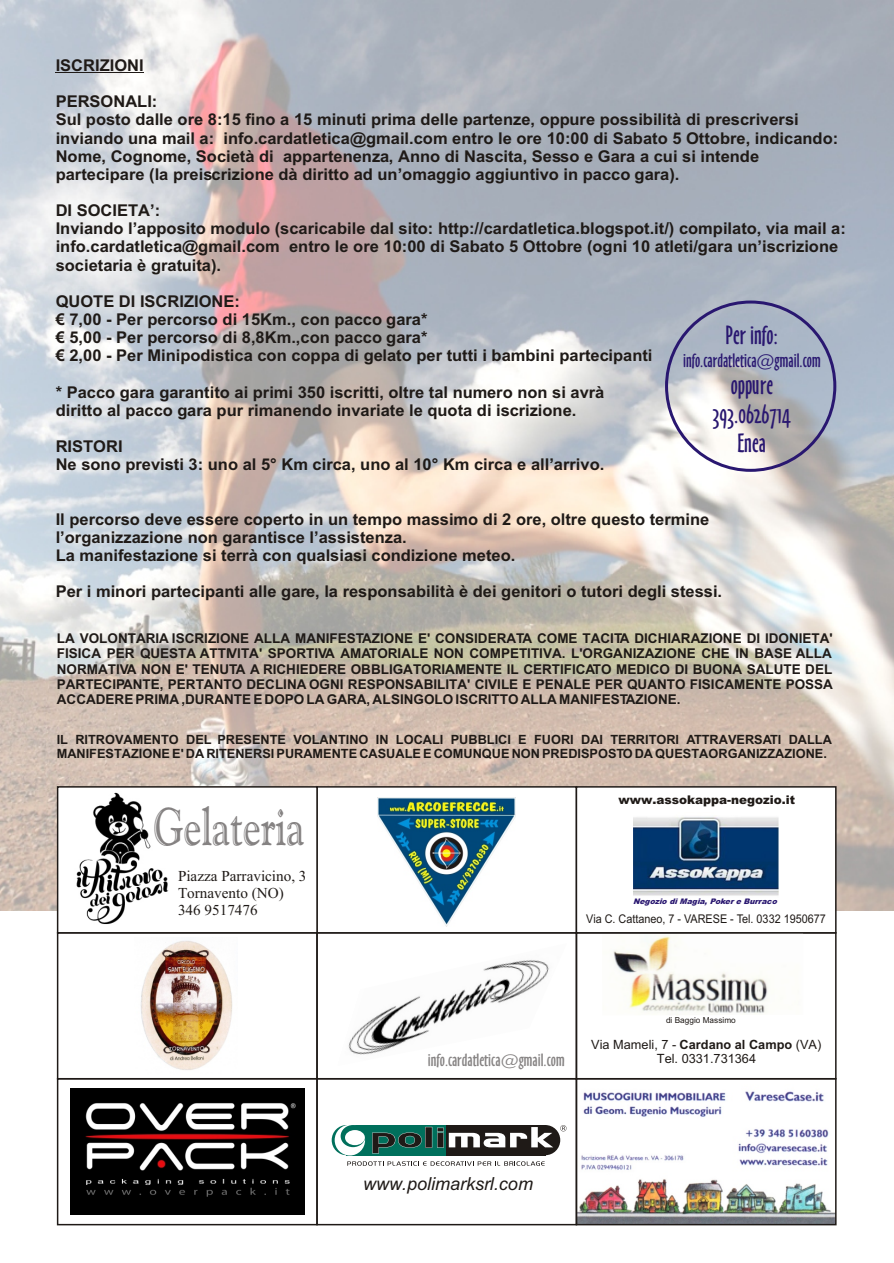
<style>
.page{position:relative;width:894px;height:1263px;background:#fff}
.page>*{position:absolute;margin:0;border:0;box-sizing:border-box;transform-origin:0 0}
.t1{font:52.8px "Goudy Handtooled BT";color:#858282;scale:.74 1}
.t2{font:24.6px/29.1px "Oz Handicraft BT";color:#291770;text-align:center}
.t3{font:18px "Oz Handicraft BT";color:#291770}
.t4{font:italic 18px "Arial";color:#1f1a17}
.t5{font:16.5px "Oz Handicraft BT";color:#858282;scale:1.09 1}
.t6{font:700 16.2px/18.1px "Arial";color:#1f1a17}
.t7{font:15.15px/16.8px "Times New Roman";color:#1f1a17}
.t8{font:700 13.5px/15.1px "Arial";color:#1f1a17;text-align:justify}
.t9{font:700 12.75px/14.2px "Arial";color:#1f1a17}
.t10{font:12.75px/14.2px "Arial";color:#1f1a17;text-align:center}
.t11{font:12px "Arial";color:#1f1a17;scale:.9 1}
.t12{font:900 12px "Arial";color:#1f1a17}
.t13{font:8.25px "Arial";color:#1f1a17}
.t14{font:italic 900 7.65px "Arial";color:#291770}
.s1{font-weight:700}
</style>
<div class="page">
<img style="left:579px;top:1091px;width:255px;height:131px">
<img style="left:0;top:0;width:893px;height:910px">
<hr style="left:56px;top:72px;width:88px;height:1px;background:#1f1a17">
<svg style="left:332px;top:1125px;width:30px;height:30px"></svg>
<div style="left:347px;top:1125px;width:99px;height:30px;background:#00705c"></div>
<div style="left:530px;top:1125px;width:30px;height:30px;background:#1f1a17;border-radius:50%"></div>
<div style="left:446px;top:1125px;width:99px;height:30px;background:#1f1a17"></div>
<svg style="left:372px;top:1127px;width:181px;height:26px"></svg>
<svg style="left:335px;top:1125px;width:30px;height:31px"></svg>
<svg style="left:341px;top:1125px;width:24px;height:22px"></svg>
<div style="left:345px;top:1130px;width:20px;height:15px;background:#fff;border-radius:50%"></div>
<svg style="left:347px;top:1161px;width:198px;height:5px"></svg>
<svg style="left:560px;top:1125px;width:6px;height:6px"></svg>
<div style="left:57px;top:932px;width:261px;height:147px;border:2px solid #1f1a17"></div>
<div style="left:576px;top:932px;width:261px;height:147px;border:2px solid #1f1a17"></div>
<div style="left:576px;top:1078px;width:261px;height:147px;border:2px solid #1f1a17"></div>
<div style="left:57px;top:1078px;width:261px;height:147px;border:2px solid #1f1a17"></div>
<div style="left:316px;top:1078px;width:261px;height:147px;border:2px solid #1f1a17"></div>
<img style="left:70px;top:1089px;width:235px;height:126px">
<img style="left:602px;top:934px;width:202px;height:81px">
<div style="left:316px;top:786px;width:261px;height:148px;background:#fff;border:2px solid #1f1a17"></div>
<div style="left:57px;top:786px;width:261px;height:148px;background:#fff;border:2px solid #1f1a17"></div>
<div style="left:576px;top:786px;width:261px;height:148px;background:#fff;border:2px solid #1f1a17"></div>
<img style="left:76px;top:792px;width:93px;height:132px">
<img style="left:140px;top:940px;width:93px;height:130px">
<img style="left:377px;top:798px;width:139px;height:129px">
<img style="left:633px;top:817px;width:145px;height:79px">
<img style="left:348px;top:960px;width:201px;height:95px">
<p class="t6" style="left:56px;top:58px;width:90px">ISCRIZIONI</p>
<p class="t6" style="left:56px;top:94px;width:784px">PERSONALI:<br>Sul posto dalle ore 8:15 fino a 15 minuti prima delle partenze, oppure possibilità di prescriversi inviando una mail a: info.cardatletica@gmail.com entro le ore 10:00 di Sabato 5 Ottobre, indicando:<br>Nome, Cognome, Società di appartenenza, Anno di Nascita, Sesso e Gara a cui si intende partecipare (la preiscrizione dà diritto ad un’omaggio aggiuntivo in pacco gara).</p>
<p class="t6" style="left:56px;top:203px;width:792px">DI SOCIETA’:<br>Inviando l’apposito modulo (scaricabile dal sito: http://cardatletica.blogspot.it/) compilato, via mail a: info.cardatletica@gmail.com entro le ore 10:00 di Sabato 5 Ottobre (ogni 10 atleti/gara un’iscrizione societaria è gratuita).</p>
<p class="t6" style="left:56px;top:294px;width:598px">QUOTE DI ISCRIZIONE:<br>€ 7,00 - Per percorso di 15Km., con pacco gara*<br>€ 5,00 - Per percorso di 8,8Km.,con pacco gara*<br>€ 2,00 - Per Minipodistica con coppa di gelato per tutti i bambini partecipanti</p>
<p class="t6" style="left:56px;top:384px;width:550px">* Pacco gara garantito ai primi 350 iscritti, oltre tal numero non si avrà diritto al pacco gara pur rimanendo invariate le quota di iscrizione.</p>
<p class="t6" style="left:56px;top:439px;width:550px">RISTORI<br>Ne sono previsti 3: uno al 5° Km circa, uno al 10° Km circa e all’arrivo.</p>
<p class="t6" style="left:56px;top:511px;width:655px">Il percorso deve essere coperto in un tempo massimo di 2 ore, oltre questo termine l’organizzazione non garantisce l’assistenza.<br>La manifestazione si terrà con qualsiasi condizione meteo.</p>
<p class="t6" style="left:56px;top:584px;width:668px">Per i minori partecipanti alle gare, la responsabilità è dei genitori o tutori degli stessi.</p>
<p class="t8" style="left:57px;top:632px;width:778px">LA VOLONTARIA ISCRIZIONE ALLA MANIFESTAZIONE E' CONSIDERATA COME TACITA DICHIARAZIONE DI IDONIETA' FISICA PER QUESTA ATTIVITA' SPORTIVA AMATORIALE NON COMPETITIVA. L'ORGANIZAZIONE CHE IN BASE ALLA NORMATIVA NON E' TENUTA A RICHIEDERE OBBLIGATORIAMENTE IL CERTIFICATO MEDICO DI BUONA SALUTE DEL PARTECIPANTE, PERTANTO DECLINA OGNI RESPONSABILITA' CIVILE E PENALE PER QUANTO FISICAMENTE POSSA ACCADERE PRIMA ,DURANTE E DOPO LA GARA, AL SINGOLO ISCRITTO ALLA MANIFESTAZIONE.</p>
<p class="t9" style="left:57px;top:733px;width:777px">IL RITROVAMENTO DEL PRESENTE VOLANTINO IN LOCALI PUBBLICI E FUORI DAI TERRITORI ATTRAVERSATI DALLA<br>MANIFESTAZIONE E' DA RITENERSI PURAMENTE CASUALE E COMUNQUE NON PREDISPOSTO DA QUESTA ORGANIZZAZIONE.</p>
<h2 class="t2" style="left:726px;top:323px;width:54px">Per info:</h2>
<p class="t3" style="left:683px;top:353px;width:139px">info.cardatletica@gmail.com</p>
<h2 class="t2" style="left:713px;top:373px;width:79px">oppure<br>393.0626714<br>Enea</h2>
<h1 class="t1" style="left:153px;top:805px;width:205px">Gelateria</h1>
<p class="t7" style="left:178px;top:869px;width:130px">Piazza Parravicino, 3<br>Tornavento (NO)<br>346 9517476</p>
<p class="t12" style="left:618px;top:795px;width:178px">www.assokappa-negozio.it</p>
<p class="t14" style="left:633px;top:898px;width:148px">Negozio di Magia, Poker e Burraco</p>
<p class="t11" style="left:586px;top:914px;width:268px">Via C. Cattaneo, 7 - VARESE - Tel. 0332 1950677</p>
<p class="t5" style="left:428px;top:1054px;width:127px">info.cardatletica@gmail.com</p>
<p class="t13" style="left:666px;top:1017px;width:71px">di Baggio Massimo</p>
<p class="t10" style="left:591px;top:1039px;width:232px">Via Mameli, 7 - <span class="s1">Cardano al Campo</span> (VA)<br>Tel. 0331.731364</p>
<p class="t4" style="left:363px;top:1177px;width:171px">www.polimarksrl.com</p>
</div>
